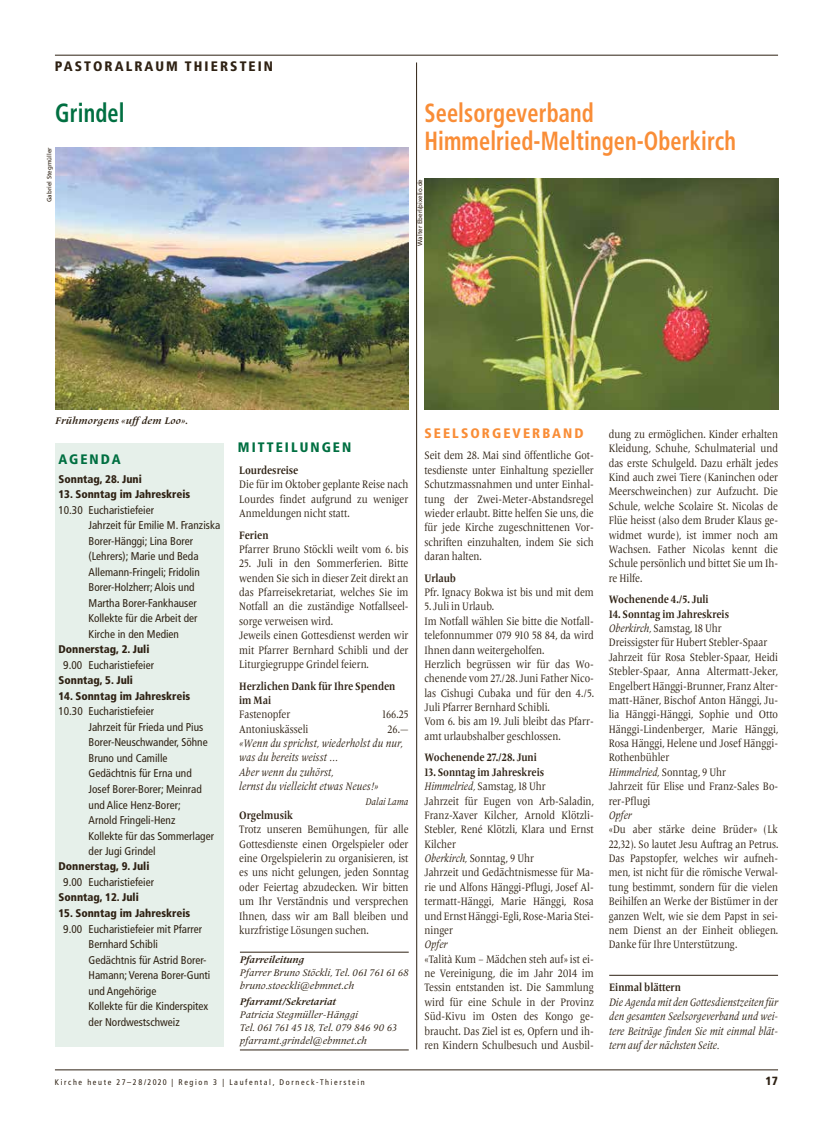
<style>
.page{position:relative;width:833px;height:1134px;background:#fff}
.page>*{position:absolute;margin:0;border:0;box-sizing:border-box;transform-origin:0 0}
.t1{font:700 condensed 26.25px/28.8px "Frutiger";letter-spacing:.005em;color:#f98d37;scale:.85 1}
.t2{font:700 condensed 26.25px "Frutiger";letter-spacing:.005em;color:#006f41;scale:.85 1}
.t3{font:900 condensed 13.75px "Frutiger";letter-spacing:.15em;color:#2e2113}
.t4{font:900 condensed 13.75px "Frutiger";letter-spacing:.15em;color:#006f41}
.t5{font:900 condensed 13.75px "Frutiger";letter-spacing:.15em;color:#f98d37}
.t6{font:900 condensed 11.88px "Frutiger";color:#2e2113}
.t7{font:11.25px/14.4px "Frutiger Serif LT Pro";color:#2e2113;text-align:justify;scale:.85 1}
.t8{font:condensed 11.25px/15.5px "Frutiger";color:#2e2113}
.t9{font:11.25px/14.4px "Frutiger Serif LT Pro";color:#2e2113;text-align:justify;scale:.84 1}
.t10{font:italic 11.25px/14.4px "Frutiger Serif LT Pro";letter-spacing:.01em;color:#2e2113;text-align:justify;scale:.85 1}
.t11{font:700 11.25px/14.4px "Frutiger Serif LT Pro";color:#2e2113;scale:.85 1}
.t12{font:900 condensed 11.12px "Frutiger";color:#2e2113}
.t13{font:italic 10px/12.9px "Frutiger Serif LT Pro";color:#2e2113}
.t14{font:italic 700 10px "Frutiger Serif LT Pro";color:#2e2113}
.t15{font:italic 700 10px "Frutiger Serif LT Pro";letter-spacing:.025em;color:#2e2113}
.t16{font:italic 10px "Frutiger Serif LT Pro";color:#2e2113;scale:.85 1}
.t17{font:condensed 8.12px "Frutiger";letter-spacing:.2em;color:#2e2113}
.t18{font:6.25px "Frutiger";color:#2e2113}
.s1{font-weight:700}
.s2{font-style:italic}
</style>
<div class="page">
<hr style="left:55px;top:1070px;width:723px;height:1px;background:#2e2113">
<hr style="left:55px;top:55px;width:723px;height:1px;background:#2e2113">
<img style="left:424px;top:178px;width:354px;height:231px">
<hr style="left:609px;top:975px;width:169px;height:1px;background:#2e2113">
<div style="left:55px;top:443px;width:169px;height:604px;background:#e6f0ea"></div>
<img style="left:55px;top:148px;width:354px;height:261px">
<hr style="left:416px;top:62px;width:1px;height:987px;background:#2e2113">
<hr style="left:240px;top:952px;width:169px;height:1px;background:#2e2113">
<hr style="left:240px;top:1050px;width:169px;height:1px;background:#2e2113">
<p class="t3" style="left:55px;top:58px;width:220px">PASTORALRAUM THIERSTEIN</p>
<h1 class="t2" style="left:55px;top:97px;width:83px">Grindel</h1>
<p class="t18" style="left:46px;top:202px;width:56px;rotate:-90deg">Gabriel Stegmüller</p>
<h1 class="t1" style="left:424px;top:98px;width:368px">Seelsorgeverband<br>Himmelried-Meltingen-Oberkirch</h1>
<p class="t18" style="left:416px;top:246px;width:68px;rotate:-90deg">Walter Eberl/pixelio.de</p>
<p class="t15" style="left:55px;top:414px;width:134px">Frühmorgens «uff dem Loo».</p>
<p class="t4" style="left:58px;top:451px;width:64px">AGENDA</p>
<p class="t12" style="left:58px;top:472px;width:85px">Sonntag, 28. Juni</p>
<p class="t12" style="left:58px;top:488px;width:133px">13. Sonntag im Jahreskreis</p>
<p class="t8" style="left:89px;top:502px;width:133px;text-indent:-30px">10.30 Eucharistiefeier<br>Jahrzeit für Emilie M. Franziska<br>Borer-Hänggi; Lina Borer (Lehrers); Marie und Beda<br>Allemann-Fringeli; Fridolin<br>Borer-Holzherr; Alois und<br>Martha Borer-Fankhauser<br>Kollekte für die Arbeit der<br>Kirche in den Medien</p>
<p class="t12" style="left:58px;top:643px;width:92px">Donnerstag, 2. Juli</p>
<p class="t8" style="left:63px;top:657px;width:92px">9.00 Eucharistiefeier</p>
<p class="t12" style="left:58px;top:674px;width:76px">Sonntag, 5. Juli</p>
<p class="t12" style="left:58px;top:689px;width:133px">14. Sonntag im Jahreskreis</p>
<p class="t8" style="left:89px;top:704px;width:127px;text-indent:-30px">10.30 Eucharistiefeier<br>Jahrzeit für Frieda und Pius<br>Borer-Neuschwander, Söhne<br>Bruno und Camille<br>Gedächtnis für Erna und<br>Josef Borer-Borer; Meinrad und Alice Henz-Borer;<br>Arnold Fringeli-Henz<br>Kollekte für das Sommerlager der Jugi Grindel</p>
<p class="t12" style="left:58px;top:860px;width:92px">Donnerstag, 9. Juli</p>
<p class="t8" style="left:63px;top:874px;width:92px">9.00 Eucharistiefeier</p>
<p class="t12" style="left:58px;top:891px;width:82px">Sonntag, 12. Juli</p>
<p class="t12" style="left:58px;top:906px;width:133px">15. Sonntag im Jahreskreis</p>
<p class="t8" style="left:89px;top:921px;width:123px;text-indent:-25px">9.00 Eucharistiefeier mit Pfarrer<br>Bernhard Schibli<br>Gedächtnis für Astrid Borer-<br>Hamann; Verena Borer-Gunti und Angehörige<br>Kollekte für die Kinderspitex der Nordwestschweiz</p>
<p class="t4" style="left:238px;top:439px;width:115px">MITTEILUNGEN</p>
<p class="t11" style="left:239px;top:463px;width:71px">Lourdesreise</p>
<p class="t7" style="left:239px;top:477px;width:201px">Die für im Oktober geplante Reise nach Lourdes findet aufgrund zu weniger Anmeldungen nicht statt.</p>
<p class="t11" style="left:239px;top:528px;width:36px">Ferien</p>
<p class="t7" style="left:239px;top:542px;width:201px">Pfarrer Bruno Stöckli weilt vom 6. bis</p>
<p class="t7" style="left:239px;top:556px;width:201px;text-align:left">25. Juli in den Sommerferien. Bitte wenden Sie sich in dieser Zeit direkt an das Pfarreisekretariat, welches Sie im Notfall an die zuständige Notfallseel&shy;sorge verweisen wird.<br>Jeweils einen Gottesdienst werden wir mit Pfarrer Bernhard Schibli und der Liturgiegruppe Grindel feiern.</p>
<p class="t11" style="left:239px;top:679px;width:185px">Herzlichen Dank für Ihre Spenden im Mai</p>
<p class="t7" style="left:239px;top:707px;width:62px">Fastenopfer</p>
<p class="t7" style="left:382px;top:707px;width:32px">166.25</p>
<p class="t7" style="left:239px;top:722px;width:83px">Antoniuskässeli</p>
<p class="t7" style="left:387px;top:722px;width:26px">26.—</p>
<p class="t10" style="left:239px;top:736px;width:194px;text-align:left">«Wenn du sprichst, wiederholst du nur, was du bereits weisst …<br>Aber wenn du zuhörst,<br>lernst du vielleicht etwas Neues!»</p>
<p class="t16" style="left:365px;top:795px;width:52px">Dalai Lama</p>
<p class="t11" style="left:239px;top:808px;width:65px">Orgelmusik</p>
<p class="t7" style="left:239px;top:822px;width:201px">Trotz unseren Bemühungen, für alle Gottesdienste einen Orgelspieler oder eine Orgelspielerin zu organisieren, ist es uns nicht gelungen, jeden Sonntag oder Feiertag abzudecken. Wir bitten um Ihr Verständnis und versprechen Ihnen, dass wir am Ball bleiben und kurzfristige Lösungen suchen.</p>
<p class="t14" style="left:240px;top:953px;width:66px">Pfarreileitung</p>
<p class="t13" style="left:240px;top:966px;width:170px">Pfarrer Bruno Stöckli, Tel. 061 761 61 68 bruno.stoeckli@ebmnet.ch</p>
<p class="t14" style="left:240px;top:996px;width:98px">Pfarramt/Sekretariat</p>
<p class="t13" style="left:240px;top:1008px;width:159px">Patricia Stegmüller-Hänggi<br>Tel. 061 761 45 18, Tel. 079 846 90 63 pfarramt.grindel@ebmnet.ch</p>
<p class="t5" style="left:424px;top:425px;width:161px">SEELSORGEVERBAND</p>
<p class="t7" style="left:424px;top:449px;width:201px">Seit dem 28. Mai sind öffentliche Got&shy;tesdienste unter Einhaltung spezieller Schutzmassnahmen und unter Einhal&shy;tung der Zwei-Meter-Abstandsregel wieder erlaubt. Bitte helfen Sie uns, die für jede Kirche zugeschnittenen Vor&shy;schriften einzuhalten, indem Sie sich daran halten.</p>
<p class="t11" style="left:424px;top:571px;width:39px">Urlaub</p>
<p class="t7" style="left:424px;top:585px;width:201px">Pfr. Ignacy Bokwa ist bis und mit dem</p>
<p class="t7" style="left:424px;top:600px;width:201px;text-align:left">5. Juli in Urlaub.<br>Im Notfall wählen Sie bitte die Notfall&shy;telefonnummer 079 910 58 84, da wird Ihnen dann weitergeholfen.<br>Herzlich begrüssen wir für das Wo&shy;chenende vom 27./28. Juni Father Nico&shy;las Cishugi Cubaka und für den 4./5.<br>Juli Pfarrer Bernhard Schibli.<br>Vom 6. bis am 19. Juli bleibt das Pfarr&shy;amt urlaubshalber geschlossen.</p>
<p class="t11" style="left:424px;top:750px;width:134px">Wochenende 27./28. Juni</p>
<p class="t7" style="left:424px;top:765px;width:201px;text-align:left"><span class="s1">13. Sonntag im Jahreskreis<br></span><span class="s2">Himmelried,</span> Samstag, 18 Uhr<br>Jahrzeit für Eugen von Arb-Saladin,<br>Franz-Xaver Kilcher, Arnold Klötzli-<br>Stebler, René Klötzli, Klara und Ernst<br>Kilcher<br><span class="s2">Oberkirch,</span> Sonntag, 9 Uhr<br>Jahrzeit und Gedächtnismesse für Ma&shy;rie und Alfons Hänggi-Pflugi, Josef Al&shy;termatt-Hänggi, Marie Hänggi, Rosa und Ernst Hänggi-Egli, Rose-Maria Stei&shy;ninger</p>
<p class="t10" style="left:424px;top:937px;width:29px">Opfer</p>
<p class="t7" style="left:424px;top:952px;width:201px">«Talità Kum – Mädchen steh auf» ist ei&shy;ne Vereinigung, die im Jahr 2014 im Tessin entstanden ist. Die Sammlung wird für eine Schule in der Provinz Süd-Kivu im Osten des Kongo ge&shy;braucht. Das Ziel ist es, Opfern und ih&shy;ren Kindern Schulbesuch und Ausbil-</p>
<p class="t7" style="left:609px;top:427px;width:201px">dung zu ermöglichen. Kinder erhalten Kleidung, Schuhe, Schulmaterial und das erste Schulgeld. Dazu erhält jedes Kind auch zwei Tiere (Kaninchen oder Meerschweinchen) zur Aufzucht. Die Schule, welche Scolaire St. Nicolas de Flüe heisst (also dem Bruder Klaus ge&shy;widmet wurde), ist immer noch am Wachsen. Father Nicolas kennt die Schule persönlich und bittet Sie um Ih&shy;re Hilfe.</p>
<p class="t11" style="left:609px;top:592px;width:119px">Wochenende 4./5. Juli</p>
<p class="t7" style="left:609px;top:607px;width:201px;text-align:left"><span class="s1">14. Sonntag im Jahreskreis<br></span><span class="s2">Oberkirch,</span> Samstag, 18 Uhr<br>Dreissigster für Hubert Stebler-Spaar<br>Jahrzeit für Rosa Stebler-Spaar, Heidi<br>Stebler-Spaar, Anna Altermatt-Jeker,<br>Engelbert Hänggi-Brunner, Franz Alter&shy;matt-Häner, Bischof Anton Hänggi, Ju&shy;lia Hänggi-Hänggi, Sophie und Otto<br>Hänggi-Lindenberger, Marie Hänggi,<br>Rosa Hänggi, Helene und Josef Hänggi-<br>Rothenbühler<br><span class="s2">Himmelried,</span> Sonntag, 9 Uhr<br>Jahrzeit für Elise und Franz-Sales Bo&shy;rer-Pflugi</p>
<p class="t10" style="left:609px;top:808px;width:29px">Opfer</p>
<p class="t9" style="left:609px;top:822px;width:203px">«Du aber stärke deine Brüder» (Lk 22,32). So lautet Jesu Auftrag an Petrus.<br>Das Papstopfer, welches wir aufneh&shy;men, ist nicht für die römische Verwal&shy;tung bestimmt, sondern für die vielen Beihilfen an Werke der Bistümer in der ganzen Welt, wie sie dem Papst in sei&shy;nem Dienst an der Einheit obliegen.<br>Danke für Ihre Unterstützung.</p>
<p class="t11" style="left:609px;top:980px;width:86px">Einmal blättern</p>
<p class="t10" style="left:609px;top:995px;width:200px">Die Agenda mit den Gottesdienstzeiten für den gesamten Seelsorgeverband und wei&shy;tere Beiträge finden Sie mit einmal blät&shy;tern auf der nächsten Seite.</p>
<p class="t17" style="left:55px;top:1077px;width:311px">Kirche heute 27–28/2020 | Region 3 | Laufental, Dorneck-Thierstein</p>
<p class="t6" style="left:765px;top:1074px;width:14px">17</p>
</div>
